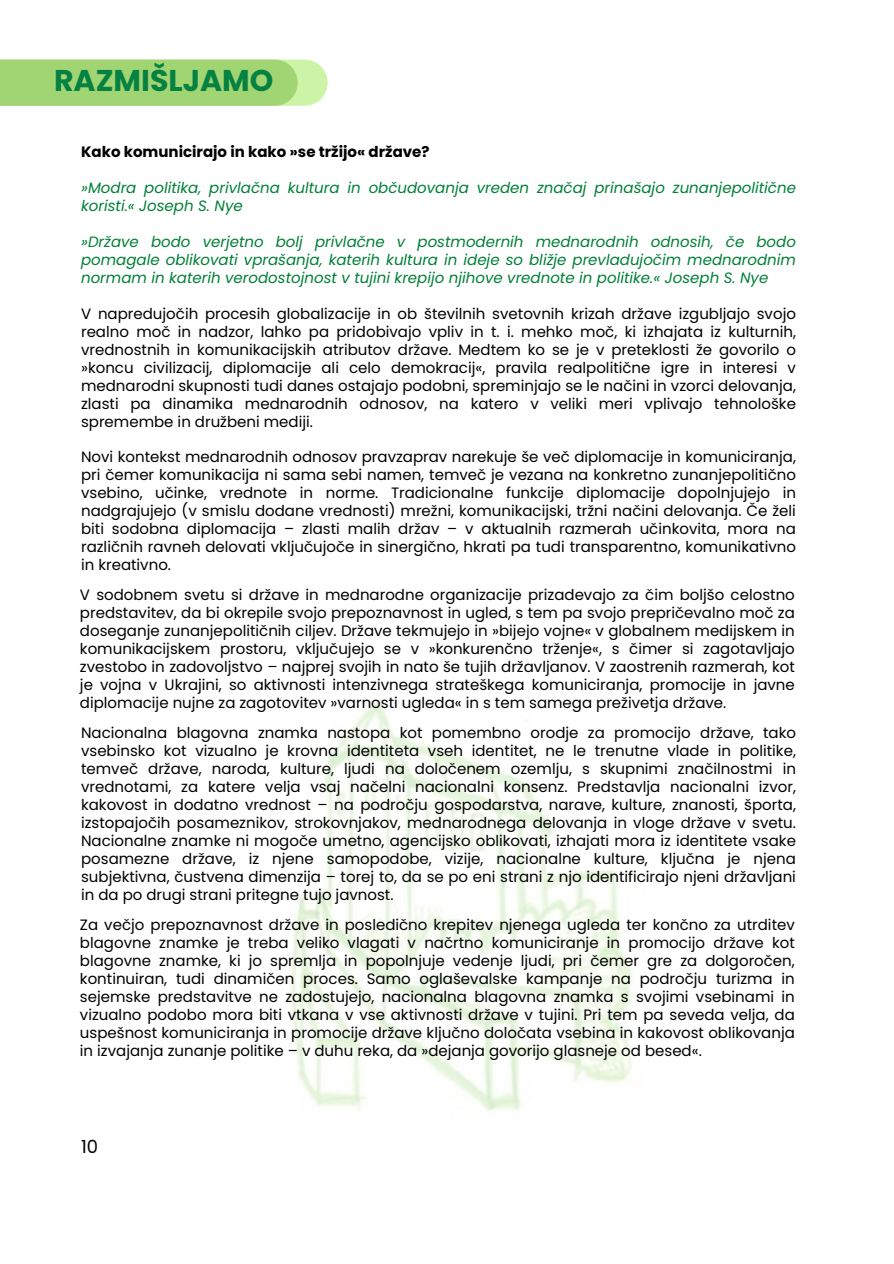
<style>
.page{position:relative;width:894px;height:1264px;background:#fff}
.page>*{position:absolute;margin:0;border:0;box-sizing:border-box;transform-origin:0 0}
.t1{font:700 30px "Poppins";color:#058141}
.t2{font:18px "Poppins";color:#000}
.t3{font:15px/18px "Poppins";color:#000;text-align:justify}
.t4{font:italic 15px/18px "Poppins";color:#008036}
.t5{font:700 15px "Poppins";color:#000}
</style>
<div class="page">
<svg style="left:297px;top:60px;width:30px;height:46px"></svg>
<div style="left:0;top:60px;width:297px;height:46px;background:#a1d472"></div>
<img style="left:290px;top:700px;width:343px;height:412px">
<h1 class="t1" style="left:54px;top:60px;width:221px">RAZMIŠLJAMO</h1>
<p class="t5" style="left:81px;top:141px;width:350px">Kako komunicirajo in kako »se tržijo« države?</p>
<p class="t4" style="left:81px;top:179px;width:716px">»Modra politika, privlačna kultura in občudovanja vreden značaj prinašajo zunanjepolitične koristi.« Joseph S. Nye</p>
<p class="t4" style="left:81px;top:233px;width:716px;text-align:justify">»Države bodo verjetno bolj privlačne v postmodernih mednarodnih odnosih, če bodo pomagale oblikovati vprašanja, katerih kultura in ideje so bližje prevladujočim mednarodnim normam in katerih verodostojnost v tujini krepijo njihove vrednote in politike.« Joseph S. Nye</p>
<p class="t3" style="left:81px;top:304px;width:716px">V napredujočih procesih globalizacije in ob številnih svetovnih krizah države izgubljajo svojo realno moč in nadzor, lahko pa pridobivajo vpliv in t. i. mehko moč, ki izhajata iz kulturnih, vrednostnih in komunikacijskih atributov države. Medtem ko se je v preteklosti že govorilo o »koncu civilizacij, diplomacije ali celo demokracij«, pravila realpolitične igre in interesi v mednarodni skupnosti tudi danes ostajajo podobni, spreminjajo se le načini in vzorci delovanja, zlasti pa dinamika mednarodnih odnosov, na katero v veliki meri vplivajo tehnološke spremembe in družbeni mediji.</p>
<p class="t3" style="left:81px;top:447px;width:716px">Novi kontekst mednarodnih odnosov pravzaprav narekuje še več diplomacije in komuniciranja, pri čemer komunikacija ni sama sebi namen, temveč je vezana na konkretno zunanjepolitično vsebino, učinke, vrednote in norme. Tradicionalne funkcije diplomacije dopolnjujejo in nadgrajujejo (v smislu dodane vrednosti) mrežni, komunikacijski, tržni načini delovanja. Če želi biti sodobna diplomacija – zlasti malih držav – v aktualnih razmerah učinkovita, mora na različnih ravneh delovati vključujoče in sinergično, hkrati pa tudi transparentno, komunikativno in kreativno.</p>
<p class="t3" style="left:80px;top:585px;width:716px">V sodobnem svetu si države in mednarodne organizacije prizadevajo za čim boljšo celostno predstavitev, da bi okrepile svojo prepoznavnost in ugled, s tem pa svojo prepričevalno moč za doseganje zunanjepolitičnih ciljev. Države tekmujejo in »bijejo vojne« v globalnem medijskem in komunikacijskem prostoru, vključujejo se v »konkurenčno trženje«, s čimer si zagotavljajo zvestobo in zadovoljstvo – najprej svojih in nato še tujih državljanov. V zaostrenih razmerah, kot je vojna v Ukrajini, so aktivnosti intenzivnega strateškega komuniciranja, promocije in javne diplomacije nujne za zagotovitev »varnosti ugleda« in s tem samega preživetja države.</p>
<p class="t3" style="left:81px;top:723px;width:716px">Nacionalna blagovna znamka nastopa kot pomembno orodje za promocijo države, tako vsebinsko kot vizualno je krovna identiteta vseh identitet, ne le trenutne vlade in politike, temveč države, naroda, kulture, ljudi na določenem ozemlju, s skupnimi značilnostmi in vrednotami, za katere velja vsaj načelni nacionalni konsenz. Predstavlja nacionalni izvor, kakovost in dodatno vrednost – na področju gospodarstva, narave, kulture, znanosti, športa, izstopajočih posameznikov, strokovnjakov, mednarodnega delovanja in vloge države v svetu.<br>Nacionalne znamke ni mogoče umetno, agencijsko oblikovati, izhajati mora iz identitete vsake posamezne države, iz njene samopodobe, vizije, nacionalne kulture, ključna je njena subjektivna, čustvena dimenzija – torej to, da se po eni strani z njo identificirajo njeni državljani in da po drugi strani pritegne tujo javnost.</p>
<p class="t3" style="left:80px;top:915px;width:716px">Za večjo prepoznavnost države in posledično krepitev njenega ugleda ter končno za utrditev blagovne znamke je treba veliko vlagati v načrtno komuniciranje in promocijo države kot blagovne znamke, ki jo spremlja in popolnjuje vedenje ljudi, pri čemer gre za dolgoročen, kontinuiran, tudi dinamičen proces. Samo oglaševalske kampanje na področju turizma in sejemske predstavitve ne zadostujejo, nacionalna blagovna znamka s svojimi vsebinami in vizualno podobo mora biti vtkana v vse aktivnosti države v tujini. Pri tem pa seveda velja, da uspešnost komuniciranja in promocije države ključno določata vsebina in kakovost oblikovanja in izvajanja zunanje politike – v duhu reka, da »dejanja govorijo glasneje od besed«.</p>
<h2 class="t2" style="left:81px;top:1133px;width:19px">10</h2>
</div>
